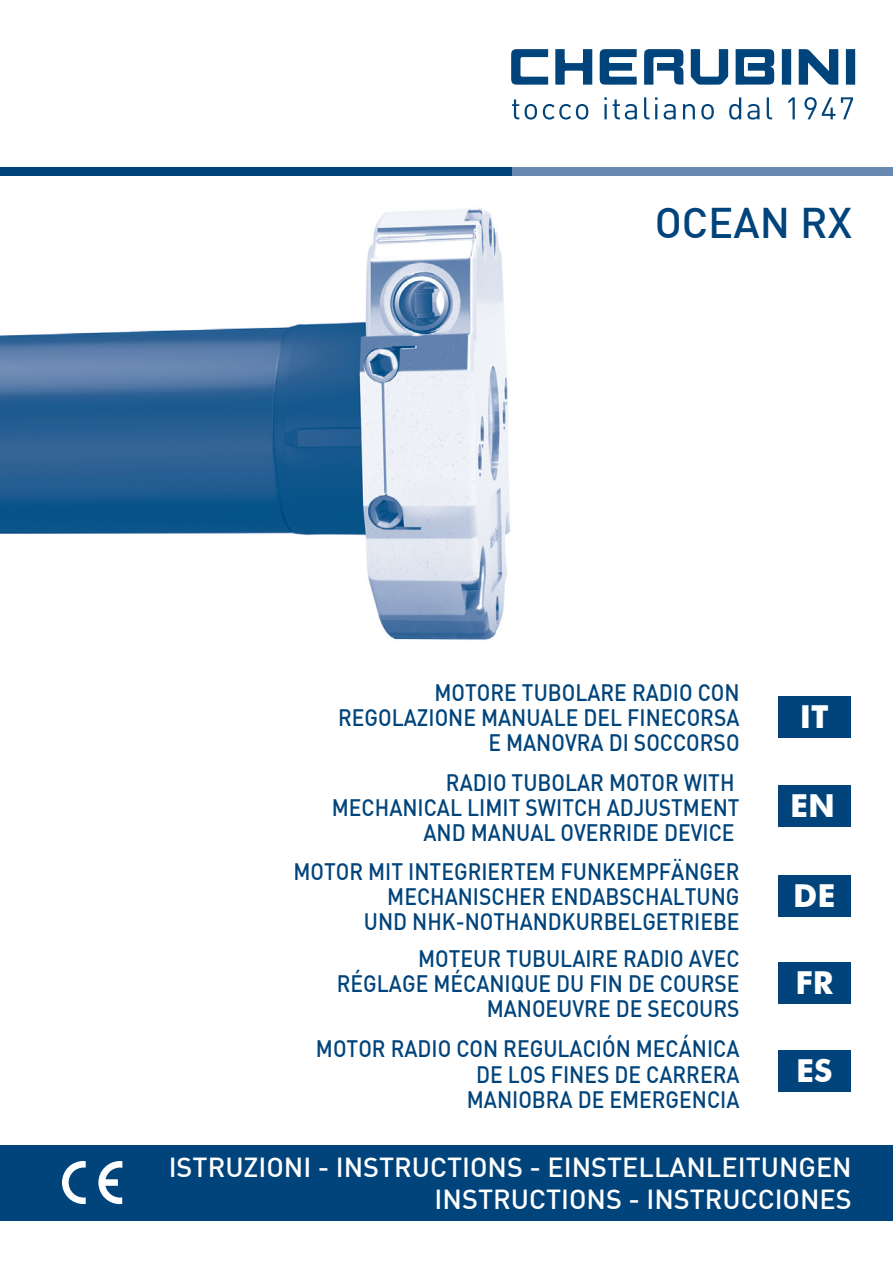
<style>
.page{position:relative;width:893px;height:1276px;background:#fff}
.page>*{position:absolute;margin:0;border:0;box-sizing:border-box;transform-origin:0 0}
.t1{font:500 42px "DIN";color:#00447b}
.t2{font:700 31.5px "Futura BT";color:#fff}
.t3{font:500 27px/32.4px "DIN";color:#fff;text-align:right}
.t4{font:500 23.4px/25.2px "DIN";color:#00447b;text-align:right;scale:.9 1}
</style>
<div class="page">
<div style="left:0;top:1145px;width:893px;height:75px;background:#00447b"></div>
<div style="left:392px;top:167px;width:501px;height:9px;background:#6988b2"></div>
<svg style="left:98px;top:1161px;width:24px;height:43px"></svg>
<svg style="left:62px;top:1161px;width:24px;height:43px"></svg>
<svg style="left:512px;top:99px;width:7px;height:20px"></svg>
<svg style="left:525px;top:104px;width:12px;height:16px"></svg>
<svg style="left:543px;top:104px;width:45px;height:16px"></svg>
<hr style="left:604px;top:104px;width:3px;height:15px;background:#00447b">
<svg style="left:613px;top:99px;width:24px;height:21px"></svg>
<svg style="left:644px;top:97px;width:5px;height:22px"></svg>
<svg style="left:655px;top:97px;width:2px;height:22px"></svg>
<svg style="left:664px;top:104px;width:12px;height:16px"></svg>
<svg style="left:683px;top:104px;width:12px;height:15px"></svg>
<svg style="left:701px;top:104px;width:13px;height:16px"></svg>
<svg style="left:729px;top:97px;width:12px;height:23px"></svg>
<svg style="left:747px;top:104px;width:12px;height:16px"></svg>
<svg style="left:767px;top:97px;width:5px;height:22px"></svg>
<svg style="left:788px;top:97px;width:7px;height:22px"></svg>
<svg style="left:804px;top:97px;width:31px;height:22px"></svg>
<svg style="left:841px;top:97px;width:12px;height:22px"></svg>
<div style="left:846px;top:49px;width:9px;height:36px;background:#00447b"></div>
<div style="left:782px;top:49px;width:9px;height:36px;background:#00447b"></div>
<svg style="left:511px;top:49px;width:37px;height:36px"></svg>
<svg style="left:555px;top:49px;width:37px;height:36px"></svg>
<svg style="left:600px;top:49px;width:37px;height:36px"></svg>
<svg style="left:691px;top:49px;width:37px;height:36px"></svg>
<svg style="left:736px;top:49px;width:38px;height:36px"></svg>
<svg style="left:799px;top:49px;width:39px;height:36px"></svg>
<svg style="left:644px;top:49px;width:39px;height:36px"></svg>
<div style="left:0;top:167px;width:512px;height:9px;background:#00447b"></div>
<div style="left:778px;top:785px;width:73px;height:42px;background:#00447b"></div>
<div style="left:778px;top:696px;width:73px;height:42px;background:#00447b"></div>
<div style="left:778px;top:875px;width:73px;height:41px;background:#00447b"></div>
<div style="left:778px;top:962px;width:73px;height:41px;background:#00447b"></div>
<div style="left:778px;top:1050px;width:73px;height:42px;background:#00447b"></div>
<img style="left:0;top:208px;width:511px;height:432px">
<p class="t1" style="left:655px;top:196px;width:199px">OCEAN RX</p>
<p class="t4" style="left:338px;top:679px;width:448px">MOTORE TUBOLARE RADIO CON<br>REGOLAZIONE MANUALE DEL FINECORSA<br>E MANOVRA DI SOCCORSO</p>
<p class="t4" style="left:332px;top:769px;width:454px">RADIO TUBOLAR MOTOR WITH<br>MECHANICAL LIMIT SWITCH ADJUSTMENT<br>AND MANUAL OVERRIDE DEVICE</p>
<p class="t4" style="left:293px;top:858px;width:497px">MOTOR MIT INTEGRIERTEM FUNKEMPFÄNGER<br>MECHANISCHER ENDABSCHALTUNG<br>UND NHK-NOTHANDKURBELGETRIEBE</p>
<p class="t4" style="left:337px;top:945px;width:449px">MOTEUR TUBULAIRE RADIO AVEC<br>RÉGLAGE MÉCANIQUE DU FIN DE COURSE<br>MANOEUVRE DE SECOURS</p>
<p class="t4" style="left:316px;top:1035px;width:472px">MOTOR RADIO CON REGULACIÓN MECÁNICA<br>DE LOS FINES DE CARRERA<br>MANIOBRA DE EMERGENCIA</p>
<p class="t2" style="left:800px;top:698px;width:30px">IT</p>
<p class="t2" style="left:790px;top:787px;width:46px">EN</p>
<p class="t2" style="left:793px;top:876px;width:44px">DE</p>
<p class="t2" style="left:795px;top:963px;width:39px">FR</p>
<p class="t2" style="left:796px;top:1052px;width:38px">ES</p>
<p class="t3" style="left:169px;top:1150px;width:685px">ISTRUZIONI - INSTRUCTIONS - EINSTELLANLEITUNGEN<br>INSTRUCTIONS - INSTRUCCIONES</p>
</div>
